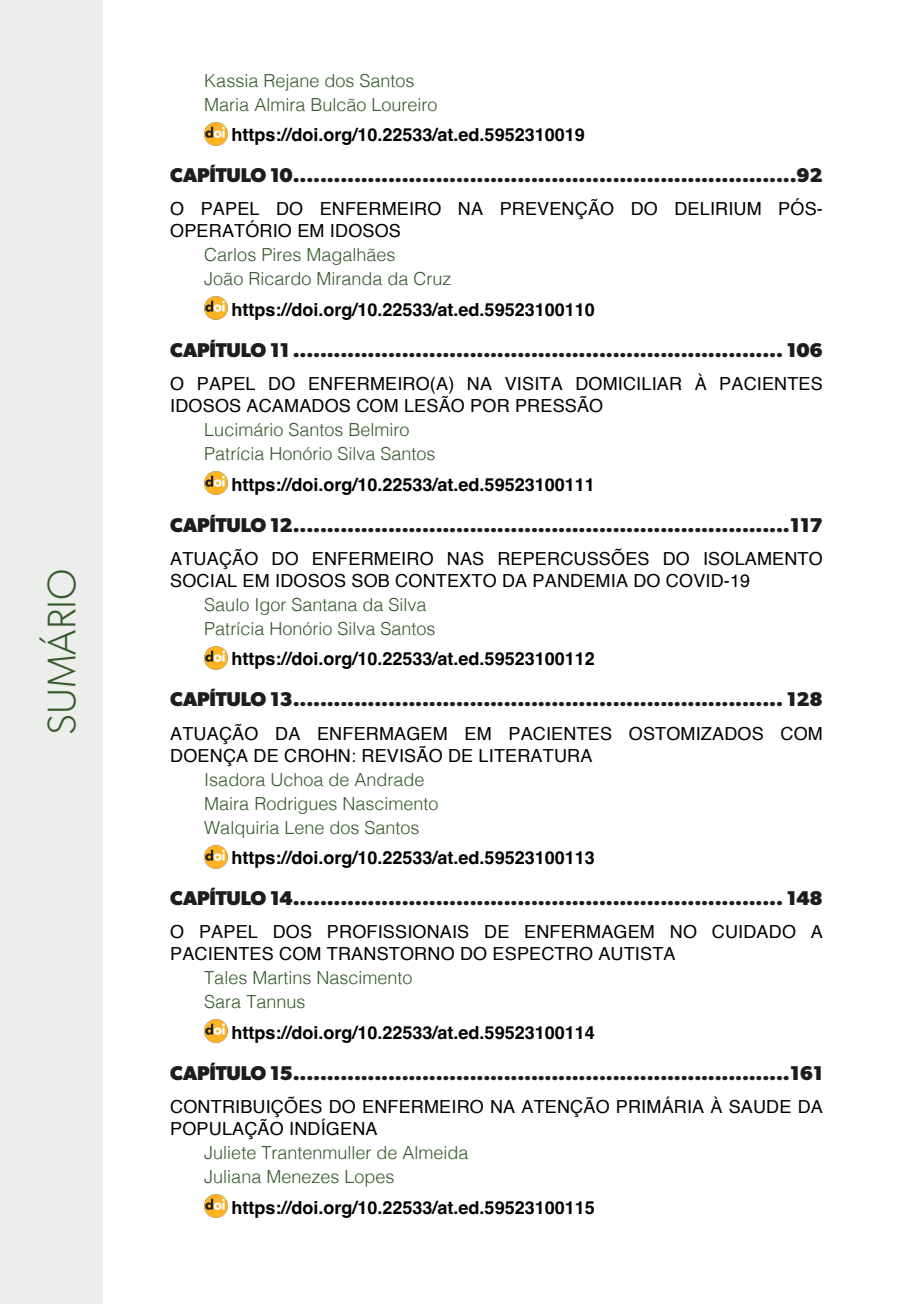
<style>
.page{position:relative;width:908px;height:1304px;background:#fff}
.page>*{position:absolute;margin:0;border:0;box-sizing:border-box;transform-origin:0 0}
.t1{font:300 40px "Gibson";color:#36592e}
.t2{font:700 20px "Gibson";letter-spacing:-.01em;color:#1d1d1b}
.t3{font:18px/22px "Helvetica";letter-spacing:.01em;color:#000}
.t4{font:300 18px/24px "Helvetica";color:#36592e}
.t5{font:700 18px "Helvetica";color:#000}
</style>
<div class="page">
<div style="left:0;top:0;width:103px;height:1304px;background:#ebeeea"></div>
<img style="left:204px;top:122px;width:23px;height:23px">
<img style="left:204px;top:297px;width:23px;height:23px">
<img style="left:204px;top:472px;width:23px;height:23px">
<img style="left:204px;top:646px;width:23px;height:23px">
<img style="left:204px;top:845px;width:23px;height:23px">
<img style="left:204px;top:1020px;width:23px;height:23px">
<img style="left:204px;top:1194px;width:23px;height:24px">
<h1 class="t1" style="left:37px;top:735px;width:167px;rotate:-90deg">SUMÁRIO</h1>
<p class="t4" style="left:204px;top:67px;width:235px">Kassia Rejane dos Santos<br>Maria Almira Bulcão Loureiro</p>
<p class="t5" style="left:231px;top:124px;width:355px">https://doi.org/10.22533/at.ed.5952310019</p>
<p class="t2" style="left:170px;top:163px;width:653px">CAPÍTULO 10..........................................................................92</p>
<p class="t3" style="left:170px;top:199px;width:653px">O PAPEL DO ENFERMEIRO NA PREVENÇÃO DO DELIRIUM PÓS-<br>OPERATÓRIO EM IDOSOS</p>
<p class="t4" style="left:204px;top:242px;width:249px">Carlos Pires Magalhães<br>João Ricardo Miranda da Cruz</p>
<p class="t5" style="left:231px;top:298px;width:365px">https://doi.org/10.22533/at.ed.59523100110</p>
<p class="t2" style="left:170px;top:338px;width:653px">CAPÍTULO 11 ........................................................................ 106</p>
<p class="t3" style="left:170px;top:373px;width:653px">O PAPEL DO ENFERMEIRO(A) NA VISITA DOMICILIAR À PACIENTES<br>IDOSOS ACAMADOS COM LESÃO POR PRESSÃO</p>
<p class="t4" style="left:204px;top:416px;width:233px">Lucimário Santos Belmiro<br>Patrícia Honório Silva Santos</p>
<p class="t5" style="left:231px;top:473px;width:365px">https://doi.org/10.22533/at.ed.59523100111</p>
<p class="t2" style="left:170px;top:513px;width:653px">CAPÍTULO 12.........................................................................117</p>
<p class="t3" style="left:170px;top:548px;width:653px">ATUAÇÃO DO ENFERMEIRO NAS REPERCUSSÕES DO ISOLAMENTO<br>SOCIAL EM IDOSOS SOB CONTEXTO DA PANDEMIA DO COVID-19</p>
<p class="t4" style="left:204px;top:591px;width:233px">Saulo Igor Santana da Silva<br>Patrícia Honório Silva Santos</p>
<p class="t5" style="left:231px;top:648px;width:365px">https://doi.org/10.22533/at.ed.59523100112</p>
<p class="t2" style="left:170px;top:687px;width:653px">CAPÍTULO 13........................................................................ 128</p>
<p class="t3" style="left:170px;top:723px;width:653px">ATUAÇÃO DA ENFERMAGEM EM PACIENTES OSTOMIZADOS COM<br>DOENÇA DE CROHN: REVISÃO DE LITERATURA</p>
<p class="t4" style="left:204px;top:766px;width:236px">Isadora Uchoa de Andrade<br>Maira Rodrigues Nascimento<br>Walquiria Lene dos Santos</p>
<p class="t5" style="left:231px;top:847px;width:365px">https://doi.org/10.22533/at.ed.59523100113</p>
<p class="t2" style="left:170px;top:886px;width:653px">CAPÍTULO 14........................................................................ 148</p>
<p class="t3" style="left:170px;top:922px;width:653px">O PAPEL DOS PROFISSIONAIS DE ENFERMAGEM NO CUIDADO A<br>PACIENTES COM TRANSTORNO DO ESPECTRO AUTISTA</p>
<p class="t4" style="left:204px;top:965px;width:210px">Tales Martins Nascimento<br>Sara Tannus</p>
<p class="t5" style="left:231px;top:1021px;width:365px">https://doi.org/10.22533/at.ed.59523100114</p>
<p class="t2" style="left:170px;top:1061px;width:653px">CAPÍTULO 15.........................................................................161</p>
<p class="t3" style="left:170px;top:1096px;width:653px">CONTRIBUIÇÕES DO ENFERMEIRO NA ATENÇÃO PRIMÁRIA À SAUDE DA<br>POPULAÇÃO INDÍGENA</p>
<p class="t4" style="left:204px;top:1139px;width:266px">Juliete Trantenmuller de Almeida<br>Juliana Menezes Lopes</p>
<p class="t5" style="left:231px;top:1196px;width:365px">https://doi.org/10.22533/at.ed.59523100115</p>
</div>
